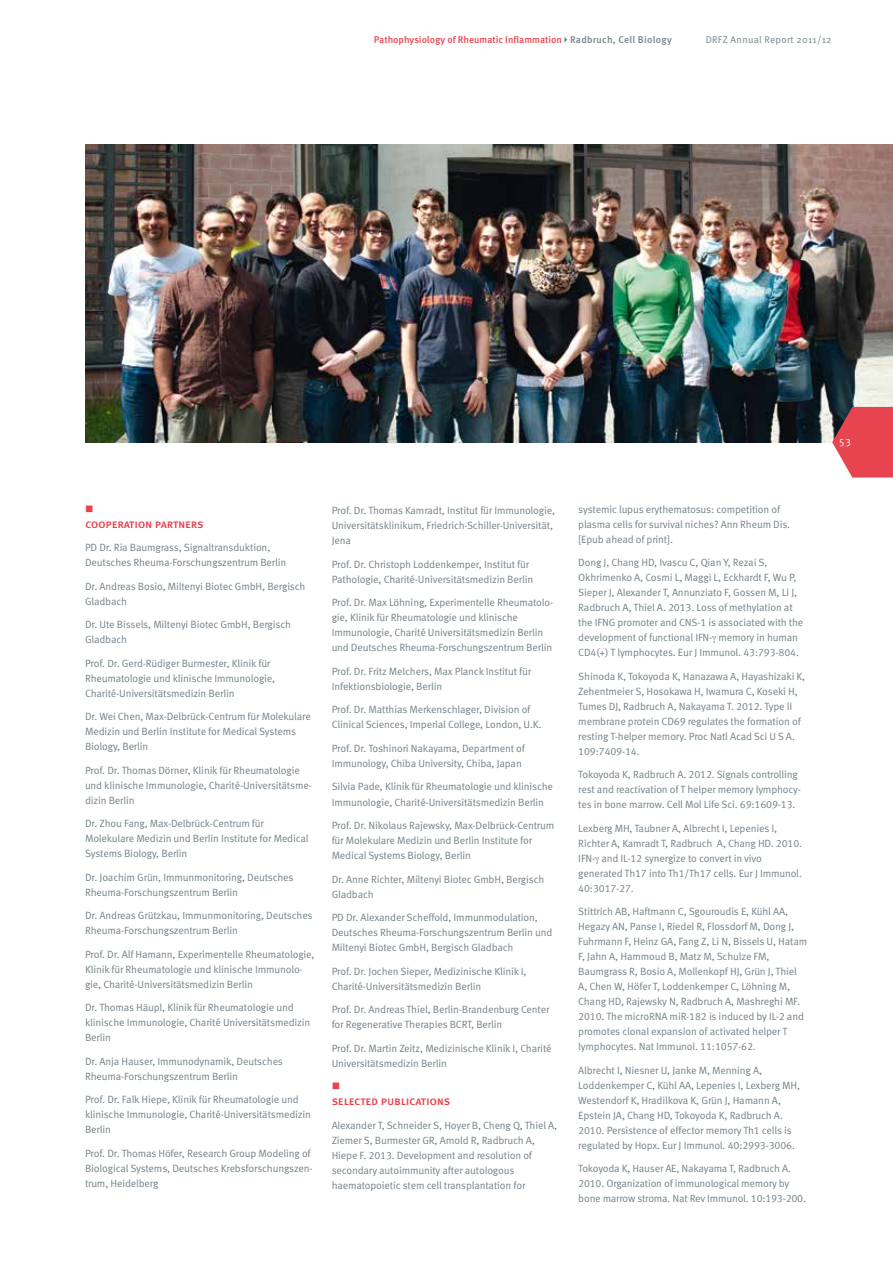
<style>
.page{position:relative;width:893px;height:1263px;background:#fff}
.page>*{position:absolute;margin:0;border:0;box-sizing:border-box;transform-origin:0 0}
.t1{font:500 12px "Meta OT";letter-spacing:-.025em;color:#e7444f}
.t2{font:11.25px "Wingdings";color:#e7444f}
.t3{font:10.5px/15px "Meta OT Norm";letter-spacing:-.015em;color:#758188}
.t4{font:10.5px "Meta OT Norm";color:#fff}
.t5{font:500 9.75px "Meta OT";color:#e7444f}
.t6{font:9.75px "Meta OT Norm";letter-spacing:.03em;color:#758188}
.s1{color:#758188}
</style>
<div class="page">
<svg style="left:564px;top:37px;width:3px;height:6px"></svg>
<img style="left:85px;top:145px;width:808px;height:297px">
<svg style="left:832px;top:407px;width:61px;height:70px;background:#d8525b"></svg>
<p class="t5" style="left:374px;top:33px;width:299px">Pathophysiology of Rheumatic Inflammation <span class="s1">Radbruch, Cell Biology</span></p>
<p class="t6" style="left:706px;top:33px;width:127px">DRFZ Annual Report 2011/12</p>
<p class="t2" style="left:85px;top:502px;width:10px">■</p>
<p class="t1" style="left:85px;top:516px;width:120px">Cooperation Partners</p>
<p class="t3" style="left:85px;top:540px;width:203px">PD Dr. Ria Baumgrass, Signaltransduktion,<br>Deutsches Rheuma-Forschungszentrum Berlin</p>
<p class="t3" style="left:85px;top:579px;width:222px">Dr. Andreas Bosio, Miltenyi Biotec GmbH, Bergisch<br>Gladbach</p>
<p class="t3" style="left:85px;top:617px;width:207px">Dr. Ute Bissels, Miltenyi Biotec GmbH, Bergisch<br>Gladbach</p>
<p class="t3" style="left:85px;top:656px;width:192px">Prof. Dr. Gerd-Rüdiger Burmester, Klinik für<br>Rheumatologie und klinische Immunologie,<br>Charité-Universitätsmedizin Berlin</p>
<p class="t3" style="left:85px;top:709px;width:227px">Dr. Wei Chen, Max-Delbrück-Centrum für Molekulare<br>Medizin und Berlin Institute for Medical Systems<br>Biology, Berlin</p>
<p class="t3" style="left:85px;top:763px;width:228px">Prof. Dr. Thomas Dörner, Klinik für Rheumatologie und klinische Immunologie, Charité-Universitätsme&shy;dizin Berlin</p>
<p class="t3" style="left:85px;top:816px;width:225px">Dr. Zhou Fang, Max-Delbrück-Centrum für<br>Molekulare Medizin und Berlin Institute for Medical<br>Systems Biology, Berlin</p>
<p class="t3" style="left:85px;top:870px;width:210px">Dr. Joachim Grün, Immunmonitoring, Deutsches<br>Rheuma-Forschungszentrum Berlin</p>
<p class="t3" style="left:85px;top:908px;width:229px">Dr. Andreas Grützkau, Immunmonitoring, Deutsches<br>Rheuma-Forschungszentrum Berlin</p>
<p class="t3" style="left:85px;top:947px;width:231px">Prof. Dr. Alf Hamann, Experimentelle Rheumatologie,<br>Klinik für Rheumatologie und klinische Immunolo&shy;gie, Charité-Universitätsmedizin Berlin</p>
<p class="t3" style="left:85px;top:1000px;width:227px">Dr. Thomas Häupl, Klinik für Rheumatologie und klinische Immunologie, Charité Universitätsmedizin<br>Berlin</p>
<p class="t3" style="left:85px;top:1054px;width:199px">Dr. Anja Hauser, Immunodynamik, Deutsches<br>Rheuma-Forschungszentrum Berlin</p>
<p class="t3" style="left:85px;top:1092px;width:227px">Prof. Dr. Falk Hiepe, Klinik für Rheumatologie und klinische Immunologie, Charité-Universitätsmedizin<br>Berlin</p>
<p class="t3" style="left:85px;top:1146px;width:229px">Prof. Dr. Thomas Höfer, Research Group Modeling of<br>Biological Systems, Deutsches Krebsforschungszen&shy;trum, Heidelberg</p>
<p class="t3" style="left:332px;top:503px;width:225px">Prof. Dr. Thomas Kamradt, Institut für Immunologie,<br>Universitätsklinikum, Friedrich-Schiller-Universität,<br>Jena</p>
<p class="t3" style="left:332px;top:557px;width:203px">Prof. Dr. Christoph Loddenkemper, Institut für<br>Pathologie, Charité-Universitätsmedizin Berlin</p>
<p class="t3" style="left:332px;top:595px;width:223px">Prof. Dr. Max Löhning, Experimentelle Rheumatolo&shy;gie, Klinik für Rheumatologie und klinische Immunologie, Charité Universitätsmedizin Berlin und Deutsches Rheuma-Forschungszentrum Berlin</p>
<p class="t3" style="left:332px;top:664px;width:201px">Prof. Dr. Fritz Melchers, Max Planck Institut für<br>Infektionsbiologie, Berlin</p>
<p class="t3" style="left:332px;top:702px;width:211px">Prof. Dr. Matthias Merkenschlager, Division of<br>Clinical Sciences, Imperial College, London, U.K.</p>
<p class="t3" style="left:332px;top:741px;width:195px">Prof. Dr. Toshinori Nakayama, Department of<br>Immunology, Chiba University, Chiba, Japan</p>
<p class="t3" style="left:332px;top:779px;width:223px">Silvia Pade, Klinik für Rheumatologie und klinische<br>Immunologie, Charité-Universitätsmedizin Berlin</p>
<p class="t3" style="left:332px;top:818px;width:224px">Prof. Dr. Nikolaus Rajewsky, Max-Delbrück-Centrum für Molekulare Medizin und Berlin Institute for<br>Medical Systems Biology, Berlin</p>
<p class="t3" style="left:332px;top:871px;width:214px">Dr. Anne Richter, Miltenyi Biotec GmbH, Bergisch<br>Gladbach</p>
<p class="t3" style="left:332px;top:910px;width:222px">PD Dr. Alexander Scheffold, Immunmodulation,<br>Deutsches Rheuma-Forschungszentrum Berlin und<br>Miltenyi Biotec GmbH, Bergisch Gladbach</p>
<p class="t3" style="left:332px;top:963px;width:196px">Prof. Dr. Jochen Sieper, Medizinische Klinik I,<br>Charité-Universitätsmedizin Berlin</p>
<p class="t3" style="left:332px;top:1002px;width:219px">Prof. Dr. Andreas Thiel, Berlin-Brandenburg Center for Regenerative Therapies BCRT, Berlin</p>
<p class="t3" style="left:332px;top:1040px;width:221px">Prof. Dr. Martin Zeitz, Medizinische Klinik I, Charité<br>Universitätsmedizin Berlin</p>
<p class="t2" style="left:332px;top:1080px;width:10px">■</p>
<p class="t1" style="left:332px;top:1093px;width:120px">Selected Publications</p>
<p class="t3" style="left:332px;top:1117px;width:227px">Alexander T, Schneider S, Hoyer B, Cheng Q, Thiel A, Ziemer S, Burmester GR, Arnold R, Radbruch A, Hiepe F. 2013. Development and resolution of secondary autoimmunity after autologous haematopoietic stem cell transplantation for</p>
<p class="t3" style="left:578px;top:502px;width:213px">systemic lupus erythematosus: competition of plasma cells for survival niches? Ann Rheum Dis. [Epub ahead of print].</p>
<p class="t3" style="left:578px;top:555px;width:227px">Dong J, Chang HD, Ivascu C, Qian Y, Rezai S, Okhrimenko A, Cosmi L, Maggi L, Eckhardt F, Wu P, Sieper J, Alexander T, Annunziato F, Gossen M, Li J, Radbruch A, Thiel A. 2013. Loss of methylation at the IFNG promoter and CNS-1 is associated with the development of functional IFN- memory in human CD4(+) T lymphocytes. Eur J Immunol. 43:793-804.</p>
<p class="t3" style="left:578px;top:669px;width:228px">Shinoda K, Tokoyoda K, Hanazawa A, Hayashizaki K, Zehentmeier S, Hosokawa H, Iwamura C, Koseki H, Tumes DJ, Radbruch A, Nakayama T. 2012. Type II membrane protein CD69 regulates the formation of resting T-helper memory. Proc Natl Acad Sci U S A.<br>109:7409-14.</p>
<p class="t3" style="left:578px;top:767px;width:224px">Tokoyoda K, Radbruch A. 2012. Signals controlling rest and reactivation of T helper memory lymphocy&shy;tes in bone marrow. Cell Mol Life Sci. 69:1609-13.</p>
<p class="t3" style="left:578px;top:821px;width:225px">Lexberg MH, Taubner A, Albrecht I, Lepenies I, Richter A, Kamradt T, Radbruch A, Chang HD. 2010.<br>IFN- and IL-12 synergize to convert in vivo generated Th17 into Th1/Th17 cells. Eur J Immunol.<br>40:3017-27.</p>
<p class="t3" style="left:578px;top:904px;width:230px">Stittrich AB, Haftmann C, Sgouroudis E, Kühl AA, Hegazy AN, Panse I, Riedel R, Flossdorf M, Dong J, Fuhrmann F, Heinz GA, Fang Z, Li N, Bissels U, Hatam F, Jahn A, Hammoud B, Matz M, Schulze FM, Baumgrass R, Bosio A, Mollenkopf HJ, Grün J, Thiel A, Chen W, Höfer T, Loddenkemper C, Löhning M, Chang HD, Rajewsky N, Radbruch A, Mashreghi MF.<br>2010. The microRNA miR-182 is induced by IL-2 and promotes clonal expansion of activated helper T lymphocytes. Nat Immunol. 11:1057-62.</p>
<p class="t3" style="left:578px;top:1063px;width:223px">Albrecht I, Niesner U, Janke M, Menning A, Loddenkemper C, Kühl AA, Lepenies I, Lexberg MH, Westendorf K, Hradilkova K, Grün J, Hamann A, Epstein JA, Chang HD, Tokoyoda K, Radbruch A.<br>2010. Persistence of effector memory Th1 cells is regulated by Hopx. Eur J Immunol. 40:2993-3006.</p>
<p class="t3" style="left:578px;top:1161px;width:229px">Tokoyoda K, Hauser AE, Nakayama T, Radbruch A.<br>2010. Organization of immunological memory by bone marrow stroma. Nat Rev Immunol. 10:193-200.</p>
<p class="t4" style="left:839px;top:436px;width:14px">53</p>
</div>
